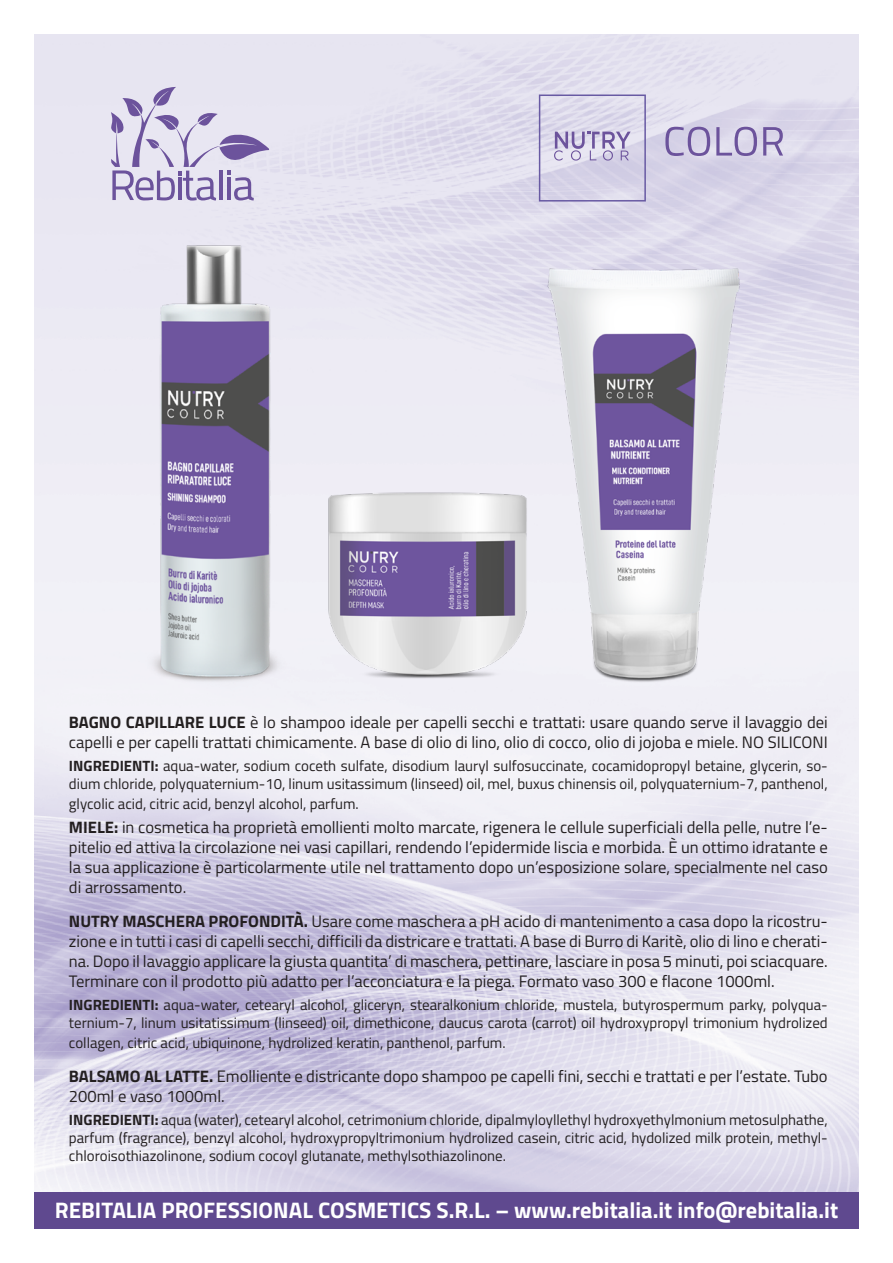
<style>
.page{position:relative;width:893px;height:1263px;background:#fff}
.page>*{position:absolute;margin:0;border:0;box-sizing:border-box;transform-origin:0 0}
.t1{font:700 22.5px "Titillium Web";color:#fff}
.t2{font:16.5px/20px "Titillium Web";color:#231f20}
.t3{font:14.85px/18.3px "Titillium Web";color:#231f20}
.s1{font-weight:700}
</style>
<div class="page">
<img style="left:34px;top:34px;width:825px;height:1159px">
<div style="left:34px;top:1193px;width:825px;height:36px;background:#5f498f"></div>
<svg style="left:111px;top:87px;width:158px;height:114px"></svg>
<img style="left:133px;top:221px;width:166px;height:473px">
<img style="left:318px;top:482px;width:211px;height:206px">
<img style="left:529px;top:256px;width:229px;height:436px">
<svg style="left:665px;top:127px;width:45px;height:29px"></svg>
<svg style="left:716px;top:127px;width:41px;height:29px"></svg>
<svg style="left:763px;top:127px;width:20px;height:29px"></svg>
<div style="left:539px;top:94px;width:107px;height:108px;border:2px solid #685aa3"></div>
<svg style="left:554px;top:132px;width:77px;height:29px"></svg>
<p class="t2" style="left:69px;top:711px;width:760px"><span class="s1">BAGNO CAPILLARE LUCE</span> è lo shampoo ideale per capelli secchi e trattati: usare quando serve il lavaggio dei capelli e per capelli trattati chimicamente. A base di olio di lino, olio di cocco, olio di jojoba e miele. NO SILICONI</p>
<p class="t3" style="left:69px;top:756px;width:760px"><span class="s1">INGREDIENTI:</span> aqua-water, sodium coceth sulfate, disodium lauryl sulfosuccinate, cocamidopropyl betaine, glycerin, so&shy;dium chloride, polyquaternium-10, linum usitassimum (linseed) oil, mel, buxus chinensis oil, polyquaternium-7, panthenol,</p>
<p class="t3" style="left:69px;top:794px;width:291px">glycolic acid, citric acid, benzyl alcohol, parfum.</p>
<p class="t2" style="left:69px;top:817px;width:760px;text-align:justify"><span class="s1">MIELE:</span> in cosmetica ha proprietà emollienti molto marcate, rigenera le cellule superficiali della pelle, nutre l’e&shy;pitelio ed attiva la circolazione nei vasi capillari, rendendo l’epidermide liscia e morbida. È un ottimo idratante e la sua applicazione è particolarmente utile nel trattamento dopo un’esposizione solare, specialmente nel caso di arrossamento.</p>
<p class="t2" style="left:69px;top:910px;width:760px;text-align:justify"><span class="s1">NUTRY MASCHERA PROFONDITÀ.</span> Usare come maschera a pH acido di mantenimento a casa dopo la ricostru&shy;zione e in tutti i casi di capelli secchi, difficili da districare e trattati. A base di Burro di Karitè, olio di lino e cherati&shy;na. Dopo il lavaggio applicare la giusta quantita’ di maschera, pettinare, lasciare in posa 5 minuti, poi sciacquare.<br>Terminare con il prodotto più adatto per l’acconciatura e la piega. Formato vaso 300 e flacone 1000ml.</p>
<p class="t3" style="left:69px;top:994px;width:760px"><span class="s1">INGREDIENTI:</span> aqua-water, cetearyl alcohol, gliceryn, stearalkonium chloride, mustela, butyrospermum parky, polyqua&shy;ternium-7, linum usitatissimum (linseed) oil, dimethicone, daucus carota (carrot) oil hydroxypropyl trimonium hydrolized</p>
<p class="t3" style="left:69px;top:1033px;width:438px">collagen, citric acid, ubiquinone, hydrolized keratin, panthenol, parfum.</p>
<p class="t2" style="left:69px;top:1065px;width:760px"><span class="s1">BALSAMO AL LATTE.</span> Emolliente e districante dopo shampoo pe capelli fini, secchi e trattati e per l’estate. Tubo<br>200ml e vaso 1000ml.</p>
<p class="t3" style="left:69px;top:1109px;width:760px;text-align:justify"><span class="s1">INGREDIENTI:</span> aqua (water), cetearyl alcohol, cetrimonium chloride, dipalmyloyllethyl hydroxyethylmonium metosulphathe, parfum (fragrance), benzyl alcohol, hydroxypropyltrimonium hydrolized casein, citric acid, hydolized milk protein, methyl&shy;chloroisothiazolinone, sodium cocoyl glutanate, methylsothiazolinone.</p>
<h1 class="t1" style="left:55px;top:1193px;width:785px">REBITALIA PROFESSIONAL COSMETICS S.R.L. – www.rebitalia.it info@rebitalia.it</h1>
</div>
